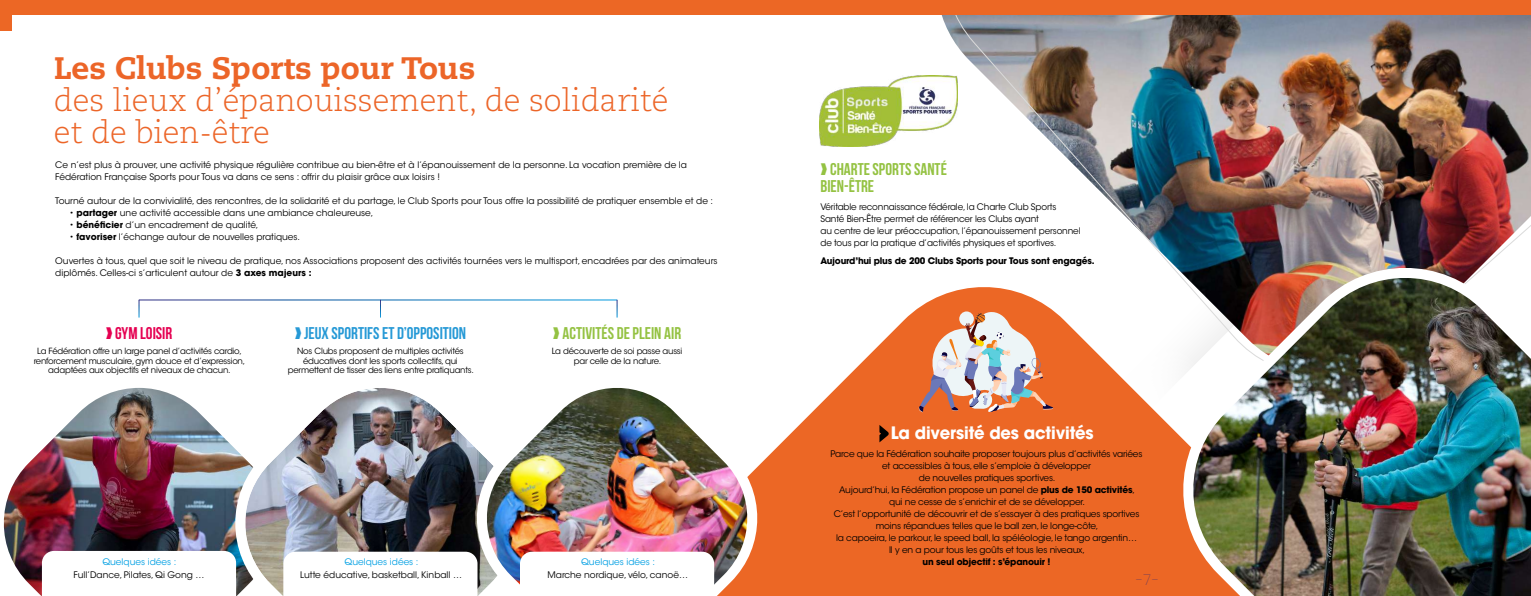
<style>
.page{position:relative;width:1531px;height:596px;background:#fff}
.page>*{position:absolute;margin:0;border:0;box-sizing:border-box;transform-origin:0 0}
.t1{font:300 31px/32px "Caecilia LT Std";color:#ec6528}
.t2{font:800 31px "Caecilia LT Std";color:#ec6528}
.t3{font:700 17px/17px "Bebas Neue";color:#94c242}
.t4{font:700 17px "Bebas Neue";color:#2699d6}
.t5{font:700 17px "ITC Avant Garde Pro";letter-spacing:-.01em;color:#fff;scale:.96 1}
.t6{font:700 17px "Bebas Neue";color:#e50051}
.t7{font:9px/12px "ITC Avant Garde Std";letter-spacing:-.015em;color:#000}
.t8{font:700 9px "ITC Avant Garde Pro";letter-spacing:-.02em;color:#000}
.t9{font:9px "ITC Avant Garde Std";color:#009fe3}
.t10{font:8.5px/9.5px "ITC Avant Garde Std";letter-spacing:-.025em;color:#000;text-align:center}
.s1{font-family:"ITC Avant Garde Pro";font-weight:700}
</style>
<div class="page">
<img style="left:932px;top:14px;width:599px;height:259px">
<svg style="left:775px;top:287px;width:402px;height:308px;fill:#ec6725"></svg>
<div style="left:0;top:0;width:12px;height:30px;background:#ec6725"></div>
<div style="left:0;top:0;width:1531px;height:14px;background:#ec6725"></div>
<img style="left:3px;top:387px;width:228px;height:208px">
<img style="left:231px;top:388px;width:243px;height:207px">
<img style="left:474px;top:388px;width:301px;height:207px">
<img style="left:1177px;top:247px;width:354px;height:348px">
<svg style="left:42px;top:550px;width:194px;height:45px"></svg>
<div style="left:51px;top:558px;width:176px;height:31px;background:#fff"></div>
<svg style="left:520px;top:551px;width:194px;height:44px"></svg>
<svg style="left:283px;top:551px;width:194px;height:44px"></svg>
<svg style="left:139px;top:299px;width:1px;height:18px"></svg>
<svg style="left:617px;top:299px;width:1px;height:18px"></svg>
<svg style="left:380px;top:299px;width:1px;height:18px"></svg>
<svg style="left:879px;top:424px;width:10px;height:18px"></svg>
<img style="left:819px;top:76px;width:139px;height:71px">
<svg style="left:918px;top:311px;width:135px;height:101px;background:#d8a28a"></svg>
<h1 class="t2" style="left:54px;top:49px;width:423px">Les Clubs Sports pour Tous</h1>
<h1 class="t1" style="left:54px;top:85px;width:616px">des lieux d’épanouissement, de solidarité et de bien-être</h1>
<p class="t7" style="left:55px;top:158px;width:633px">Ce n’est plus à prouver, une activité physique régulière contribue au bien-être et à l’épanouissement de la personne. La vocation première de la<br>Fédération Française Sports pour Tous va dans ce sens : offrir du plaisir grâce aux loisirs !</p>
<p class="t7" style="left:55px;top:194px;width:659px">Tourné autour de la convivialité, des rencontres, de la solidarité et du partage, le Club Sports pour Tous offre la possibilité de pratiquer ensemble et de :</p>
<p class="t7" style="left:69px;top:206px;width:305px">• <span class="s1">partager</span> une activité accessible dans une ambiance chaleureuse,</p>
<p class="t7" style="left:69px;top:218px;width:191px">• <span class="s1">bénéficier</span> d’un encadrement de qualité,</p>
<p class="t7" style="left:69px;top:230px;width:232px">• <span class="s1">favoriser</span> l’échange autour de nouvelles pratiques.</p>
<p class="t7" style="left:55px;top:254px;width:664px">Ouvertes à tous, quel que soit le niveau de pratique, nos Associations proposent des activités tournées vers le multisport, encadrées par des animateurs diplômés. Celles-ci s’articulent autour de <span class="s1">3 axes majeurs :</span></p>
<h2 class="t6" style="left:106px;top:323px;width:68px">❱ GYM LOISIR</h2>
<p class="t10" style="left:34px;top:346px;width:213px">La Fédération offre un large panel d’activités cardio, renforcement musculaire, gym douce et d’expression, adaptées aux objectifs et niveaux de chacun.</p>
<h2 class="t4" style="left:295px;top:323px;width:173px">❱ JEUX SPORTIFS ET D’OPPOSITION</h2>
<p class="t10" style="left:288px;top:346px;width:188px">Nos Clubs proposent de multiples activités éducatives dont les sports collectifs, qui permettent de tisser des liens entre pratiquants.</p>
<p class="t9" style="left:102px;top:556px;width:76px">Quelques idées :</p>
<p class="t7" style="left:73px;top:569px;width:133px">Full’Dance, Pilates, Qi Gong …</p>
<p class="t9" style="left:344px;top:556px;width:76px">Quelques idées :</p>
<p class="t7" style="left:300px;top:569px;width:163px">Lutte éducative, basketball, Kinball …</p>
<h2 class="t3" style="left:553px;top:324px;width:130px">❱ ACTIVITÉS DE PLEIN AIR</h2>
<p class="t10" style="left:552px;top:346px;width:132px">La découverte de soi passe aussi par celle de la nature.</p>
<p class="t9" style="left:581px;top:556px;width:76px">Quelques idées :</p>
<p class="t7" style="left:547px;top:569px;width:142px">Marche nordique, vélo, canoë…</p>
<h2 class="t3" style="left:820px;top:161px;width:128px">❱ CHARTE SPORTS SANTÉ<br>BIEN-ÊTRE</h2>
<p class="t7" style="left:820px;top:201px;width:262px">Véritable reconnaissance fédérale, la Charte Club Sports Santé Bien-Être permet de référencer les Clubs ayant<br>au centre de leur préoccupation, l’épanouissement personnel de tous par la pratique d’activités physiques et sportives.</p>
<p class="t8" style="left:820px;top:254px;width:275px">Aujourd’hui plus de 200 Clubs Sports pour Tous sont engagés.</p>
<h2 class="t5" style="left:891px;top:421px;width:213px">La diversité des activités</h2>
<p class="t7" style="left:830px;top:447px;width:313px;text-align:center">Parce que la Fédération souhaite proposer toujours plus d’activités variées et accessibles à tous, elle s’emploie à développer<br>de nouvelles pratiques sportives.<br>Aujourd’hui, la Fédération propose un panel de <span class="s1">plus de 150 activités</span>,<br>qui ne cesse de s’enrichir et de se développer.<br>C’est l’opportunité de découvrir et de s’essayer à des pratiques sportives moins répandues telles que le ball zen, le longe-côte,<br>la capoeira, le parkour, le speed ball, la spéléologie, le tango argentin…<br>Il y en a pour tous les goûts et tous les niveaux,</p>
<p class="t8" style="left:922px;top:555px;width:129px">un seul objectif : s’épanouir !</p>
</div>
